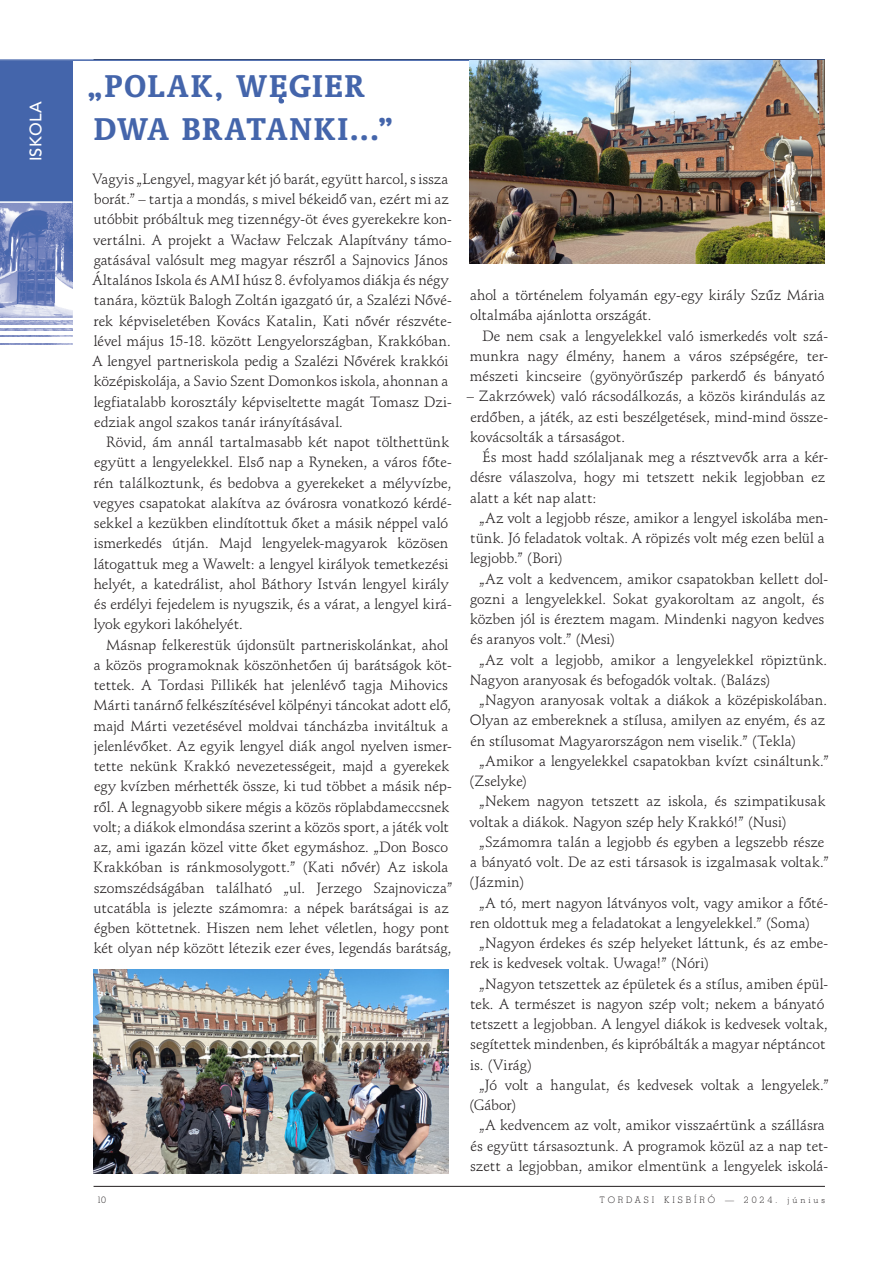
<style>
.page{position:relative;width:893px;height:1263px;background:#fff}
.page>*{position:absolute;margin:0;border:0;box-sizing:border-box;transform-origin:0 0}
.t1{font:700 36px/43.2px "Oranda PFL";letter-spacing:.06em;color:#4465ab}
.t2{font:16.5px "Avenir Md PFL";color:#fff}
.t3{font:14.55px/20.2px "Schneidler PFL";letter-spacing:-.005em;color:#231f20}
.t4{font:9px "Stymie Lt PFL";letter-spacing:.315em;color:#231f20}
</style>
<div class="page">
<hr style="left:94px;top:1186px;width:731px;height:1px;background:#231f20">
<svg style="left:279px;top:95px;width:5px;height:9px"></svg>
<hr style="left:0;top:59px;width:825px;height:2px;background:#4465ab">
<img style="left:0;top:203px;width:72px;height:141px">
<div style="left:0;top:61px;width:72px;height:140px;background:#4465ab"></div>
<div style="left:0;top:338px;width:72px;height:5px;background:#fff"></div>
<hr style="left:0;top:331px;width:72px;height:4px;background:#fff">
<hr style="left:0;top:325px;width:72px;height:2px;background:#fff">
<hr style="left:0;top:318px;width:72px;height:2px;background:#fff">
<img style="left:94px;top:969px;width:355px;height:205px">
<img style="left:470px;top:61px;width:355px;height:203px">
<p class="t2" style="left:26px;top:161px;width:62px;rotate:-90deg">ISKOLA</p>
<h1 class="t1" style="left:87px;top:63px;width:307px">„POLAK, WEGIER<br>DWA BRATANKI...”</h1>
<p class="t3" style="left:92px;top:169px;width:361px">Vagyis „Lengyel, magyar két jó barát, együtt harcol, s issza borát.” – tartja a mondás, s mivel békeidő van, ezért mi az utóbbit próbáltuk meg tizennégy-öt éves gyerekekre kon&shy;vertálni. A projekt a Wacław Felczak Alapítvány támo&shy;gatásával valósult meg magyar részről a Sajnovics János Általános Iskola és AMI húsz 8. évfolyamos diákja és négy tanára, köztük Balogh Zoltán igazgató úr, a Szalézi Nővé&shy;rek képviseletében Kovács Katalin, Kati nővér részvéte&shy;lével május 15-18. között Lengyelországban, Krakkóban.<br>A lengyel partneriskola pedig a Szalézi Nővérek krakkói középiskolája, a Savio Szent Domonkos iskola, ahonnan a legfiatalabb korosztály képviseltette magát Tomasz Dzi&shy;edziak angol szakos tanár irányításával.</p>
<p class="t3" style="left:93px;top:432px;width:360px;text-indent:13px">Rövid, ám annál tartalmasabb két napot tölthettünk együtt a lengyelekkel. Első nap a Ryneken, a város főte&shy;rén találkoztunk, és bedobva a gyerekeket a mélyvízbe, vegyes csapatokat alakítva az óvárosra vonatkozó kérdé&shy;sekkel a kezükben elindítottuk őket a másik néppel való ismerkedés útján. Majd lengyelek-magyarok közösen látogattuk meg a Wawelt: a lengyel királyok temetkezési helyét, a katedrálist, ahol Báthory István lengyel király és erdélyi fejedelem is nyugszik, és a várat, a lengyel kirá&shy;lyok egykori lakóhelyét.</p>
<p class="t3" style="left:93px;top:634px;width:361px;text-align:center">Másnap felkerestük újdonsült partneriskolánkat, ahol<br>a közös programoknak köszönhetően új barátságok köt&shy;tettek. A Tordasi Pillikék hat jelenlévő tagja Mihovics Márti tanárnő felkészítésével kölpényi táncokat adott elő, majd Márti vezetésével moldvai táncházba invitáltuk a jelenlévőket. Az egyik lengyel diák angol nyelven ismer&shy;tette nekünk Krakkó nevezetességeit, majd a gyerekek egy kvízben mérhették össze, ki tud többet a másik nép&shy;ről. A legnagyobb sikere mégis a közös röplabdameccsnek volt; a diákok elmondása szerint a közös sport, a játék volt az, ami igazán közel vitte őket egymáshoz. „Don Bosco Krakkóban is ránkmosolygott.” (Kati nővér) Az iskola szomszédságában található „ul. Jerzego Szajnovicza” utcatábla is jelezte számomra: a népek barátságai is az égben köttetnek. Hiszen nem lehet véletlen, hogy pont két olyan nép között létezik ezer éves, legendás barátság,</p>
<p class="t3" style="left:470px;top:285px;width:356px">ahol a történelem folyamán egy-egy király Szűz Mária oltalmába ajánlotta országát.</p>
<p class="t3" style="left:470px;top:325px;width:360px;text-align:justify;text-indent:12px">De nem csak a lengyelekkel való ismerkedés volt szá&shy;munkra nagy élmény, hanem a város szépségére, ter&shy;mészeti kincseire (gyönyörűszép parkerdő és bányató</p>
<p class="t3" style="left:467px;top:386px;width:363px">– Zakrzówek) való rácsodálkozás, a közös kirándulás az erdőben, a játék, az esti beszélgetések, mind-mind össze&shy;kovácsolták a társaságot.</p>
<p class="t3" style="left:470px;top:447px;width:359px;text-indent:12px">És most hadd szólaljanak meg a résztvevők arra a kér&shy;désre válaszolva, hogy mi tetszett nekik legjobban ez alatt a két nap alatt:</p>
<p class="t3" style="left:470px;top:508px;width:360px;text-indent:9px">„Az volt a legjobb része, amikor a lengyel iskolába men&shy;tünk. Jó feladatok voltak. A röpizés volt még ezen belül a legjobb.” (Bori)</p>
<p class="t3" style="left:470px;top:568px;width:360px;text-indent:9px">„Az volt a kedvencem, amikor csapatokban kellett dol&shy;gozni a lengyelekkel. Sokat gyakoroltam az angolt, és közben jól is éreztem magam. Mindenki nagyon kedves és aranyos volt.” (Mesi)</p>
<p class="t3" style="left:470px;top:649px;width:359px;text-indent:9px">„Az volt a legjobb, amikor a lengyelekkel röpiztünk.<br>Nagyon aranyosak és befogadók voltak. (Balázs)</p>
<p class="t3" style="left:470px;top:690px;width:359px;text-indent:9px">„Nagyon aranyosak voltak a diákok a középiskolában.<br>Olyan az embereknek a stílusa, amilyen az enyém, és az én stílusomat Magyarországon nem viselik.” (Tekla)</p>
<p class="t3" style="left:469px;top:751px;width:361px;text-indent:10px">„Amikor a lengyelekkel csapatokban kvízt csináltunk.” (Zselyke)</p>
<p class="t3" style="left:470px;top:791px;width:357px;text-indent:9px">„Nekem nagyon tetszett az iskola, és szimpatikusak voltak a diákok. Nagyon szép hely Krakkó!” (Nusi)</p>
<p class="t3" style="left:469px;top:832px;width:361px;text-indent:10px">„Számomra talán a legjobb és egyben a legszebb része a bányató volt. De az esti társasok is izgalmasak voltak.” (Jázmin)</p>
<p class="t3" style="left:470px;top:892px;width:360px;text-indent:9px">„A tó, mert nagyon látványos volt, vagy amikor a főté&shy;ren oldottuk meg a feladatokat a lengyelekkel.” (Soma)</p>
<p class="t3" style="left:470px;top:933px;width:360px;text-indent:9px">„Nagyon érdekes és szép helyeket láttunk, és az embe&shy;rek is kedvesek voltak. Uwaga!” (Nóri)</p>
<p class="t3" style="left:470px;top:973px;width:360px;text-indent:9px">„Nagyon tetszettek az épületek és a stílus, amiben épül&shy;tek. A természet is nagyon szép volt; nekem a bányató tetszett a legjobban. A lengyel diákok is kedvesek voltak, segítettek mindenben, és kipróbálták a magyar néptáncot is. (Virág)</p>
<p class="t3" style="left:469px;top:1075px;width:361px;text-indent:10px">„Jó volt a hangulat, és kedvesek voltak a lengyelek.” (Gábor)</p>
<p class="t3" style="left:470px;top:1115px;width:359px;text-align:center">„A kedvencem az volt, amikor visszaértünk a szállásra és együtt társasoztunk. A programok közül az a nap tet&shy;szett a legjobban, amikor elmentünk a lengyelek iskolá-</p>
<p class="t4" style="left:97px;top:1195px;width:11px">10</p>
<p class="t4" style="left:600px;top:1195px;width:226px">TORDASI KISBÍRÓ — 2024. június</p>
</div>
